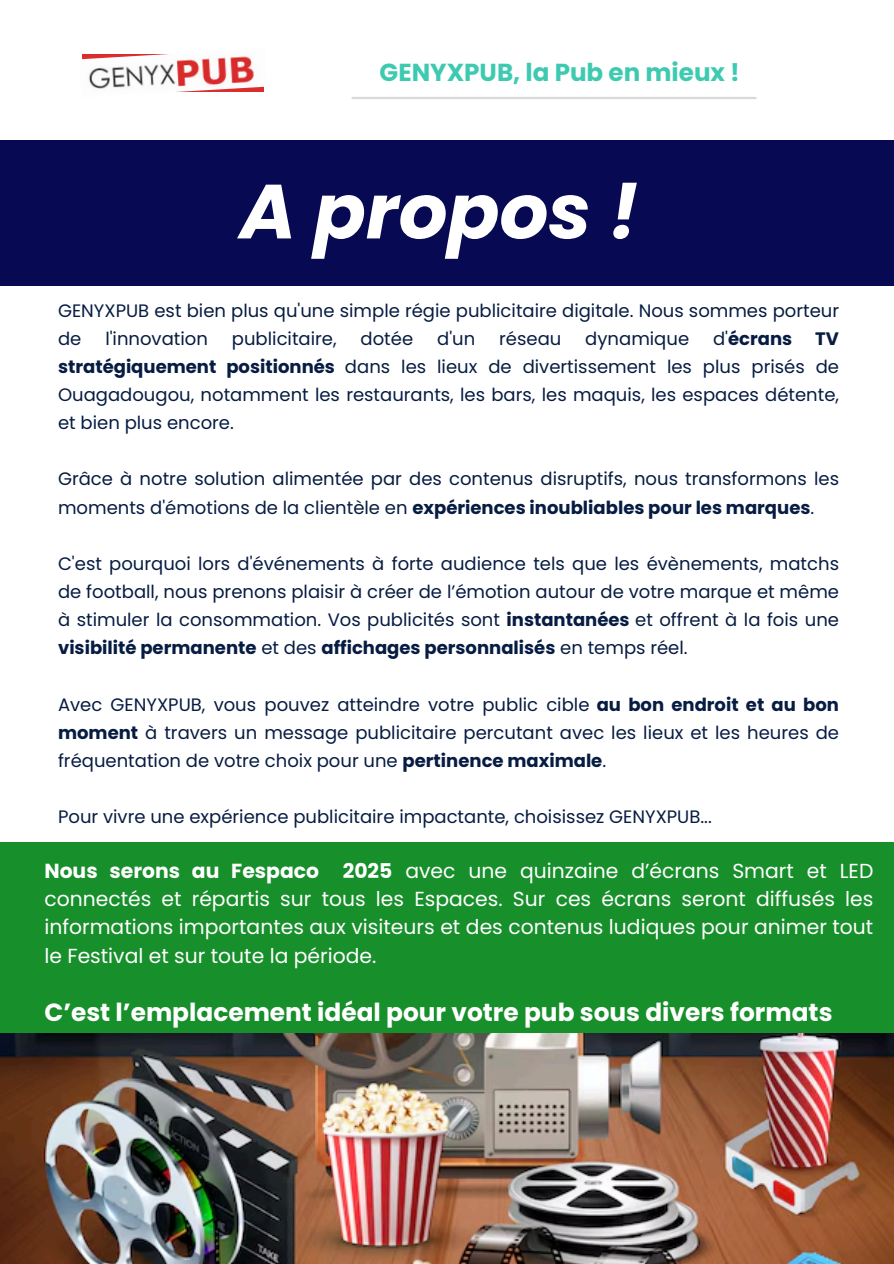
<style>
.page{position:relative;width:894px;height:1264px;background:#fff}
.page>*{position:absolute;margin:0;border:0;box-sizing:border-box;transform-origin:0 0}
.t1{font:italic 700 76.65px "Poppins";color:#fff}
.t2{font:700 24.75px "Poppins";color:#fff}
.t3{font:700 24.6px "Poppins";color:#3dcab1}
.t4{font:20.25px/28.2px "Poppins";color:#fff;text-align:justify}
.t5{font:18px/28.2px "Poppins";color:#071c42;text-align:justify}
.t6{font:700 18px "Poppins";color:#071c42}
.s1{font-weight:400}
.s2{font-weight:700}
</style>
<div class="page">
<div style="left:0;top:141px;width:893px;height:145px;background:#070a52"></div>
<hr style="left:352px;top:97px;width:403px;height:2px;background:#d9d9d9">
<img style="left:82px;top:54px;width:182px;height:38px">
<div style="left:0;top:842px;width:893px;height:194px;background:#178f2b"></div>
<img style="left:0;top:1033px;width:893px;height:230px">
<p class="t3" style="left:379px;top:55px;width:362px">GENYXPUB, la Pub en mieux !</p>
<p class="t1" style="left:239px;top:158px;width:400px">A propos !</p>
<p class="t5" style="left:58px;top:296px;width:782px">GENYXPUB est bien plus qu'une simple régie publicitaire digitale. Nous sommes porteur de</p>
<p class="t5" style="left:105px;top:324px;width:104px">l'innovation</p>
<p class="t5" style="left:232px;top:324px;width:106px">publicitaire,</p>
<p class="t5" style="left:360px;top:324px;width:54px">dotée</p>
<p class="t5" style="left:437px;top:324px;width:40px">d'un</p>
<p class="t5" style="left:499px;top:324px;width:64px">réseau</p>
<p class="t5" style="left:585px;top:324px;width:105px">dynamique</p>
<p class="t6" style="left:713px;top:326px;width:81px"><span class="s1">d'</span>écrans</p>
<p class="t5" style="left:58px;top:324px;width:782px;text-indent:757px"><span class="s2">TV stratégiquement positionnés</span> dans les lieux de divertissement les plus prisés de Ouagadougou, notamment les restaurants, les bars, les maquis, les espaces détente, et bien plus encore.</p>
<h2 class="t5" style="left:58px;top:465px;width:782px">Grâce à notre solution alimentée par des contenus disruptifs, nous transformons les moments d'émotions de la clientèle en <span class="s2">expériences inoubliables pour les marques</span>.</h2>
<p class="t5" style="left:58px;top:549px;width:782px">C'est pourquoi lors d'événements à forte audience tels que les évènements, matchs de football, nous prenons plaisir à créer de l’émotion autour de votre marque et même à stimuler la consommation. Vos publicités sont <span class="s2">instantanées</span> et offrent à la fois une <span class="s2">visibilité permanente</span> et des <span class="s2">affichages personnalisés</span> en temps réel.</p>
<h1 class="t5" style="left:58px;top:690px;width:782px">Avec GENYXPUB, vous pouvez atteindre votre public cible <span class="s2">au bon endroit et au bon moment</span> à travers un message publicitaire percutant avec les lieux et les heures de fréquentation de votre choix pour une <span class="s2">pertinence maximale</span>.</h1>
<p class="t5" style="left:58px;top:802px;width:655px">Pour vivre une expérience publicitaire impactante, choisissez GENYXPUB...</p>
<p class="t4" style="left:44px;top:856px;width:830px"><span class="s2">Nous serons au Fespaco 2025</span> avec une quinzaine d’écrans Smart et LED connectés et répartis sur tous les Espaces. Sur ces écrans seront diffusés les informations importantes aux visiteurs et des contenus ludiques pour animer tout le Festival et sur toute la période.</p>
<p class="t2" style="left:44px;top:995px;width:789px">C’est l’emplacement idéal pour votre pub sous divers formats</p>
</div>
